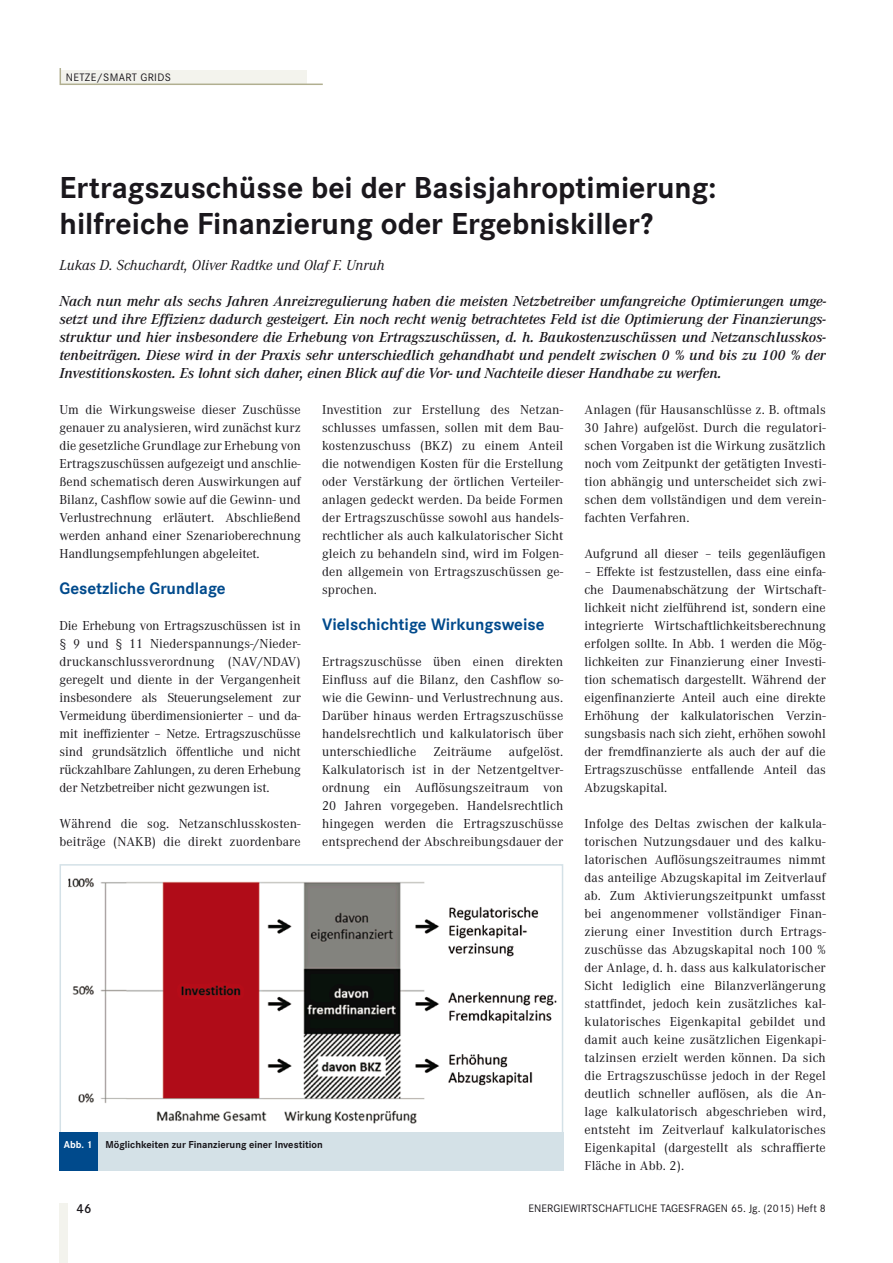
<style>
.page{position:relative;width:893px;height:1263px;background:#fff}
.page>*{position:absolute;margin:0;border:0;box-sizing:border-box;transform-origin:0 0}
.t1{font:700 31.5px/36px "Corporate S";color:#1a171c}
.t2{font:700 17.25px "Corporate S";color:#004a8c}
.t3{font:italic 600 15px/18px "Corporate A";color:#1a171c;text-align:justify}
.t4{font:italic 15px "Corporate A";color:#1a171c}
.t5{font:13.5px/18px "Corporate A";letter-spacing:.01em;color:#1a171c;text-align:justify}
.t6{font:600 13.5px "Corporate S";color:#1a171c}
.t7{font:11.25px "Corporate S";letter-spacing:.005em;color:#1a171c}
.t8{font:11.25px "Corporate S";letter-spacing:.025em;color:#1a171c}
.t9{font:700 10.5px "Corporate S";color:#1a171c}
.s1{color:#fff}
</style>
<div class="page">
<div style="left:60px;top:71px;width:247px;height:13px;background:#f3f3ed"></div>
<hr style="left:60px;top:84px;width:263px;height:1px;background:#b1af90">
<svg style="left:60px;top:68px;width:1px;height:16px"></svg>
<div style="left:60px;top:1203px;width:8px;height:60px;background:#f3f3ed"></div>
<img style="left:68px;top:878px;width:489px;height:246px">
<div style="left:60px;top:864px;width:503px;height:270px;border:2px solid #d4e1e7"></div>
<div style="left:60px;top:1132px;width:503px;height:38px;background:#d4e1e7"></div>
<div style="left:60px;top:1132px;width:38px;height:38px;background:#004a8c"></div>
<p class="t8" style="left:66px;top:71px;width:106px">NETZE/SMART GRIDS</p>
<h1 class="t1" style="left:60px;top:170px;width:658px">Ertragszuschüsse bei der Basisjahroptimierung: hilfreiche Finanzierung oder Ergebniskiller?</h1>
<p class="t4" style="left:60px;top:257px;width:327px">Lukas D. Schuchardt, Oliver Radtke und Olaf F. Unruh</p>
<p class="t3" style="left:60px;top:292px;width:768px">Nach nun mehr als sechs Jahren Anreizregulierung haben die meisten Netzbetreiber umfangreiche Optimierungen umge&shy;setzt und ihre Effizienz dadurch gesteigert. Ein noch recht wenig betrachtetes Feld ist die Optimierung der Finanzierungs&shy;struktur und hier insbesondere die Erhebung von Ertragszuschüssen, d. h. Baukostenzuschüssen und Netzanschlusskos&shy;tenbeiträgen. Diese wird in der Praxis sehr unterschiedlich gehandhabt und pendelt zwischen 0 % und bis zu 100 % der Investitionskosten. Es lohnt sich daher, einen Blick auf die Vor- und Nachteile dieser Handhabe zu werfen.</p>
<p class="t5" style="left:322px;top:401px;width:243px">Investition zur Erstellung des Netzan&shy;schlusses umfassen, sollen mit dem Bau&shy;kostenzuschuss (BKZ) zu einem Anteil die notwendigen Kosten für die Erstellung oder Verstärkung der örtlichen Verteiler&shy;anlagen gedeckt werden. Da beide Formen der Ertragszuschüsse sowohl aus handels&shy;rechtlicher als auch kalkulatorischer Sicht gleich zu behandeln sind, wird im Folgen&shy;den allgemein von Ertragszuschüssen ge&shy;sprochen.</p>
<p class="t2" style="left:322px;top:614px;width:224px">Vielschichtige Wirkungsweise</p>
<p class="t5" style="left:322px;top:653px;width:243px">Ertragszuschüsse üben einen direkten Einfluss auf die Bilanz, den Cashflow so&shy;wie die Gewinn- und Verlustrechnung aus.<br>Darüber hinaus werden Ertragszuschüsse handelsrechtlich und kalkulatorisch über unterschiedliche</p>
<p class="t5" style="left:60px;top:401px;width:243px">Um die Wirkungsweise dieser Zuschüsse genauer zu analysieren, wird zunächst kurz die gesetzliche Grundlage zur Erhebung von Ertragszuschüssen aufgezeigt und anschlie&shy;ßend schematisch deren Auswirkungen auf Bilanz, Cashflow sowie auf die Gewinn- und Verlustrechnung erläutert. Abschließend werden anhand einer Szenarioberechnung Handlungsempfehlungen abgeleitet.</p>
<p class="t2" style="left:60px;top:578px;width:168px">Gesetzliche Grundlage</p>
<p class="t5" style="left:60px;top:617px;width:243px">Die Erhebung von Ertragszuschüssen ist in § 9 und § 11 Niederspannungs-/Nieder&shy;druckanschlussverordnung (NAV/NDAV) geregelt und diente in der Vergangenheit insbesondere als Steuerungselement zur Vermeidung überdimensionierter – und da&shy;mit ineffizienter – Netze. Ertragszuschüsse sind grundsätzlich öffentliche und nicht rückzahlbare Zahlungen, zu deren Erhebung der Netzbetreiber nicht gezwungen ist.</p>
<p class="t5" style="left:60px;top:815px;width:243px">Während die sog. Netzanschlusskosten&shy;beiträge (NAKB) die direkt zuordenbare</p>
<p class="t5" style="left:585px;top:401px;width:243px">Anlagen (für Hausanschlüsse z. B. oftmals 30 Jahre) aufgelöst. Durch die regulatori&shy;schen Vorgaben ist die Wirkung zusätzlich noch vom Zeitpunkt der getätigten Investi&shy;tion abhängig und unterscheidet sich zwi&shy;schen dem vollständigen und dem verein&shy;fachten Verfahren.</p>
<p class="t5" style="left:585px;top:545px;width:243px">Aufgrund all dieser – teils gegenläufigen</p>
<p class="t5" style="left:585px;top:563px;width:243px">– Effekte ist festzustellen, dass eine einfa&shy;che Daumenabschätzung der Wirtschaft&shy;lichkeit nicht zielführend ist, sondern eine integrierte Wirtschaftlichkeitsberechnung erfolgen sollte. In Abb. 1 werden die Mög&shy;lichkeiten zur Finanzierung einer Investi&shy;tion schematisch dargestellt. Während der eigenfinanzierte Anteil auch eine direkte Erhöhung der kalkulatorischen Verzin&shy;sungsbasis nach sich zieht, erhöhen sowohl der fremdfinanzierte als auch der auf die Ertragszuschüsse entfallende Anteil das Abzugskapital.</p>
<p class="t5" style="left:585px;top:815px;width:243px">Infolge des Deltas zwischen der kalkula&shy;torischen Nutzungsdauer und des kalku&shy;latorischen Auflösungszeitraumes nimmt das anteilige Abzugskapital im Zeitverlauf ab. Zum Aktivierungszeitpunkt umfasst bei angenommener vollständiger Finan&shy;zierung einer Investition durch Ertrags&shy;zuschüsse das Abzugskapital noch 100 % der Anlage, d. h. dass aus kalkulatorischer Sicht lediglich eine Bilanzverlängerung stattfindet, jedoch kein zusätzliches kal&shy;kulatorisches Eigenkapital gebildet und damit auch keine zusätzlichen Eigenkapi&shy;talzinsen erzielt werden können. Da sich die Ertragszuschüsse jedoch in der Regel deutlich schneller auflösen, als die An&shy;lage kalkulatorisch abgeschrieben wird, entsteht im Zeitverlauf kalkulatorisches Eigenkapital (dargestellt als schraffierte Fläche in Abb. 2).</p>
<p class="t5" style="left:322px;top:743px;width:243px;text-indent:187px">aufgelöst.<br>Kalkulatorisch ist in der Netzentgeltver&shy;ordnung ein Auflösungszeitraum von 20 Jahren vorgegeben. Handelsrechtlich hingegen werden die Ertragszuschüsse entsprechend der Abschreibungsdauer der</p>
<p class="t5" style="left:433px;top:743px;width:60px">Zeiträume</p>
<p class="t9" style="left:64px;top:1138px;width:260px"><span class="s1">Abb. 1</span> Möglichkeiten zur Finanzierung einer Investition</p>
<p class="t6" style="left:77px;top:1201px;width:16px">46</p>
<p class="t7" style="left:529px;top:1202px;width:299px">ENERGIEWIRTSCHAFTLICHE TAGESFRAGEN 65. Jg. (2015) Heft 8</p>
</div>
